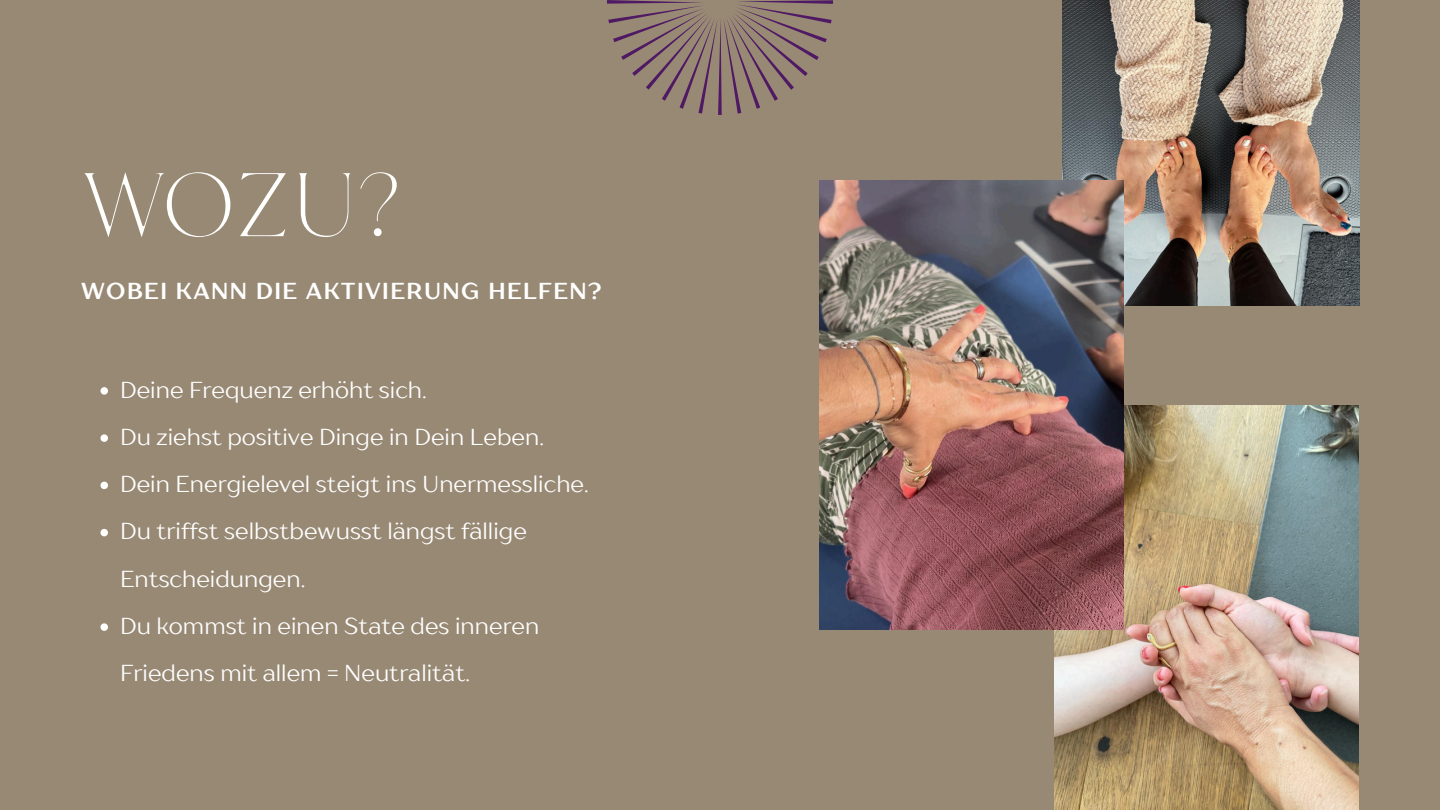
<style>
.page{position:relative;width:1440px;height:810px;background:#988974}
.page>*{position:absolute;margin:0;border:0;box-sizing:border-box;transform-origin:0 0}
.t1{font:90px "TT Ricordi Nobili";color:#fffffe}
.t2{font:23px/47.2px "TT Drugs";color:#fff}
.t3{font:700 23px "TT Drugs";letter-spacing:.065em;color:#fff}
</style>
<div class="page">
<img style="left:1062px;top:0;width:297px;height:305px">
<img style="left:1054px;top:405px;width:305px;height:405px">
<img style="left:819px;top:181px;width:305px;height:448px">
<svg style="left:100px;top:387px;width:8px;height:8px"></svg>
<svg style="left:100px;top:434px;width:8px;height:8px"></svg>
<svg style="left:100px;top:482px;width:8px;height:7px"></svg>
<svg style="left:100px;top:529px;width:8px;height:7px"></svg>
<svg style="left:100px;top:623px;width:8px;height:8px"></svg>
<svg style="left:607px;top:0;width:226px;height:115px"></svg>
<p class="t1" style="left:81px;top:143px;width:326px">WOZU?</p>
<p class="t3" style="left:81px;top:277px;width:522px">WOBEI KANN DIE AKTIVIERUNG HELFEN?</p>
<h2 class="t2" style="left:120px;top:366px;width:308px">Deine Frequenz erhöht sich.</h2>
<p class="t2" style="left:120px;top:413px;width:425px">Du ziehst positive Dinge in Dein Leben.</p>
<p class="t2" style="left:120px;top:460px;width:470px">Dein Energielevel steigt ins Unermessliche.</p>
<p class="t2" style="left:120px;top:507px;width:408px">Du triffst selbstbewusst längst fällige<br>Entscheidungen.</p>
<p class="t2" style="left:120px;top:602px;width:421px">Du kommst in einen State des inneren<br>Friedens mit allem = Neutralität.</p>
</div>
